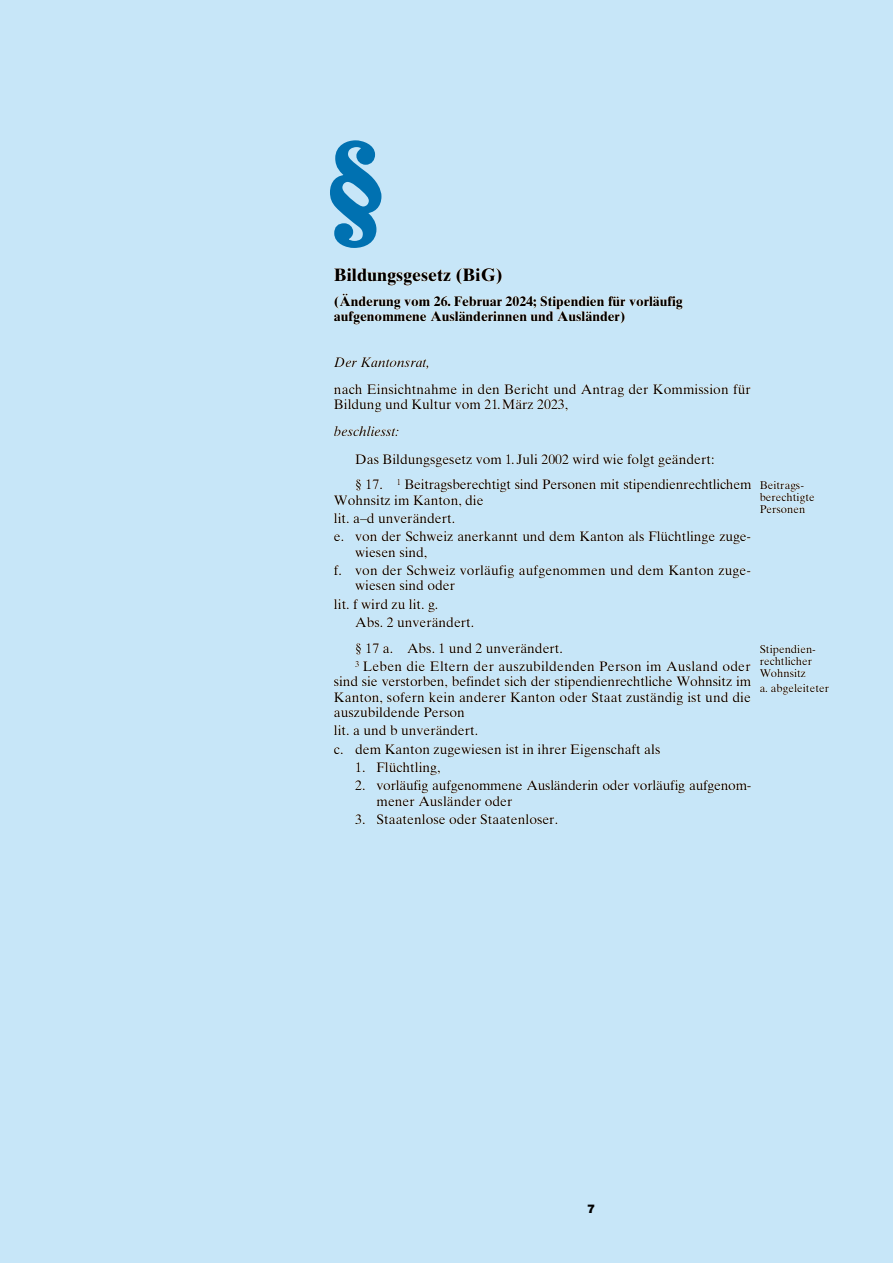
<style>
.page{position:relative;width:893px;height:1263px;background:#c7e6f8}
.page>*{position:absolute;margin:0;border:0;box-sizing:border-box;transform-origin:0 0}
.t1{font:700 18px "Times Ten";color:#000}
.t2{font:13.8px/15.3px "Times Ten";color:#000}
.t3{font:700 13.8px/15.3px "Times Ten";color:#000}
.t4{font:italic 13.8px "Times Ten";color:#000}
.t5{font:900 12px "Helvetica Neue LT Pro";color:#000}
.t6{font:11.25px/12px "Times Ten";color:#000}
</style>
<div class="page">
<svg style="left:330px;top:140px;width:52px;height:107px"></svg>
<h1 class="t1" style="left:334px;top:264px;width:170px">Bildungsgesetz (BiG)</h1>
<p class="t3" style="left:334px;top:293px;width:350px">(Änderung vom 26. Februar 2024; Stipendien für vorläufig aufgenommene Ausländerinnen und Ausländer)</p>
<p class="t4" style="left:334px;top:354px;width:97px">Der Kantonsrat,</p>
<p class="t2" style="left:334px;top:381px;width:418px">nach Einsichtnahme in den Bericht und Antrag der Kommission für<br>Bildung und Kultur vom 21.März 2023,</p>
<p class="t4" style="left:334px;top:424px;width:66px">beschliesst:</p>
<p class="t2" style="left:355px;top:451px;width:361px">Das Bildungsgesetz vom 1. Juli 2002 wird wie folgt geändert:</p>
<p class="t2" style="left:334px;top:477px;width:419px;text-indent:21px">§ 17. <sup>1</sup> Beitragsberechtigt sind Personen mit stipendienrechtlichem<br>Wohnsitz im Kanton, die</p>
<p class="t2" style="left:334px;top:509px;width:419px;line-height:18.3px">lit. a–d unverändert.<br>e. von der Schweiz anerkannt und dem Kanton als Flüchtlinge zuge-</p>
<p class="t2" style="left:334px;top:543px;width:419px;line-height:18.3px;text-indent:21px">wiesen sind,<br>f. von der Schweiz vorläufig aufgenommen und dem Kanton zuge-</p>
<p class="t2" style="left:334px;top:576px;width:123px;line-height:18.3px;text-indent:21px">wiesen sind oder lit. f wird zu lit. g.</p>
<p class="t2" style="left:355px;top:615px;width:121px">Abs. 2 unverändert.</p>
<p class="t2" style="left:355px;top:639px;width:397px;line-height:18.3px">§ 17 a. Abs. 1 und 2 unverändert.<br><sup>3</sup> Leben die Eltern der auszubildenden Person im Ausland oder</p>
<p class="t2" style="left:334px;top:674px;width:419px;text-align:justify">sind sie verstorben, befindet sich der stipendienrechtliche Wohnsitz im Kanton, sofern kein anderer Kanton oder Staat zuständig ist und die auszubildende Person</p>
<p class="t2" style="left:334px;top:721px;width:328px;line-height:18.3px">lit. a und b unverändert.<br>c. dem Kanton zugewiesen ist in ihrer Eigenschaft als</p>
<p class="t2" style="left:355px;top:759px;width:87px">1. Flüchtling,</p>
<p class="t2" style="left:377px;top:778px;width:376px;text-indent:-21px">2. vorläufig aufgenommene Ausländerin oder vorläufig aufgenom&shy;mener Ausländer oder</p>
<p class="t2" style="left:355px;top:811px;width:204px">3. Staatenlose oder Staatenloser.</p>
<p class="t6" style="left:760px;top:479px;width:57px">Beitrags&shy;berechtigte<br>Personen</p>
<p class="t6" style="left:760px;top:643px;width:58px">Stipendien&shy;rechtlicher<br>Wohnsitz</p>
<p class="t6" style="left:760px;top:682px;width:71px">a. abgeleiteter</p>
<p class="t5" style="left:587px;top:1201px;width:10px">7</p>
</div>
